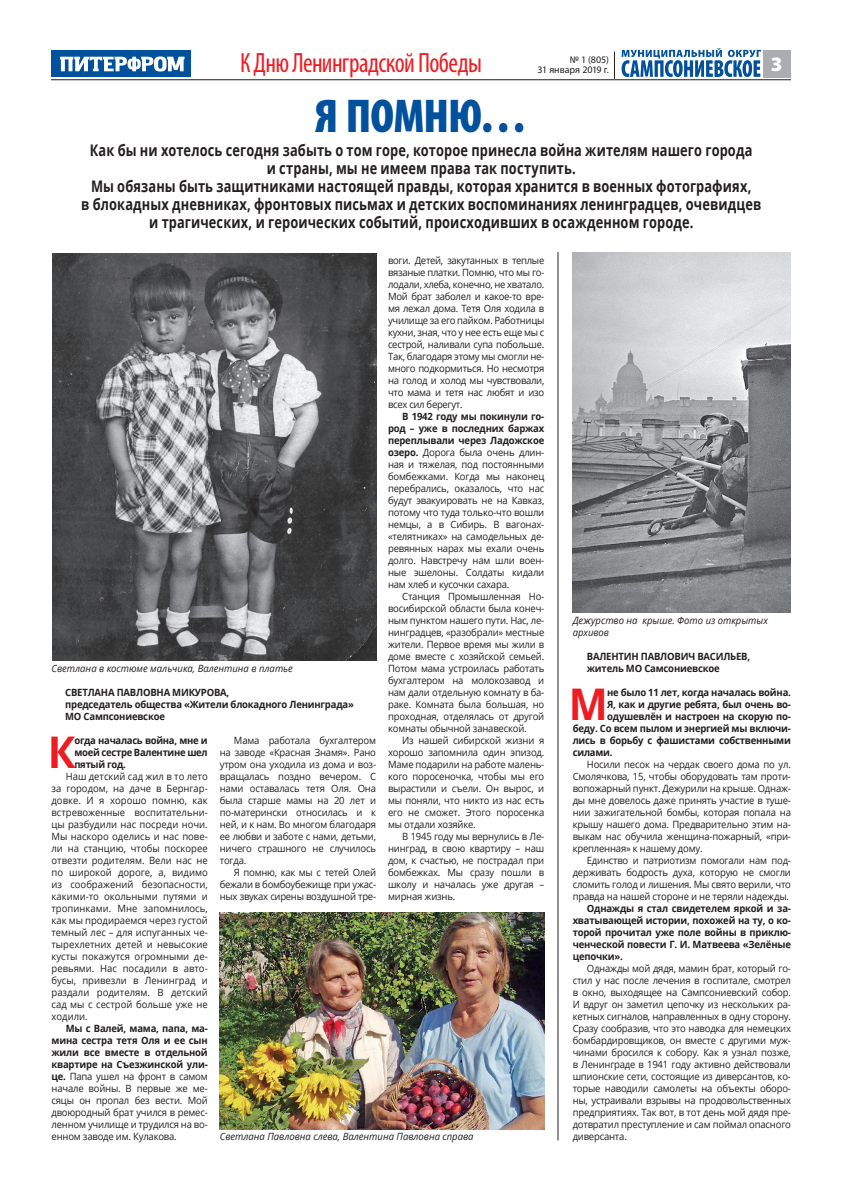
<style>
.page{position:relative;width:842px;height:1191px;background:#fff}
.page>*{position:absolute;margin:0;border:0;box-sizing:border-box;transform-origin:0 0}
.t1{font:900 condensed 47.7px "Myriad Pro";letter-spacing:-.02em;color:#01519c}
.t2{font:700 43.6px "Open Sans";color:#ee1d23;scale:.95 1}
.t3{font:condensed 27.9px "Myriad Pro";letter-spacing:-.025em;color:#ee1d23;scale:.94 1}
.t4{font:900 20.5px "Myriad Pro";color:#fff}
.t5{font:700 16px/18px "Open Sans";letter-spacing:.01em;color:#231f20;text-align:center;scale:.8 1}
.t6{font:10px/12px "Open Sans";letter-spacing:-.02em;color:#231f20;text-align:justify;scale:.95 1}
.t7{font:700 10px/12px "Open Sans";letter-spacing:-.02em;color:#231f20;scale:.95 1}
.t8{font:italic 10px/12px "Open Sans";color:#231f20;scale:.95 1}
.t9{font:10px "Myriad Pro";letter-spacing:-.005em;color:#231f20}
.s1{font-weight:700}
</style>
<div class="page">
<div style="left:51px;top:51px;width:140px;height:26px;background:#01519c"></div>
<svg style="left:60px;top:56px;width:125px;height:15px"></svg>
<svg style="left:621px;top:48px;width:140px;height:29px"></svg>
<div style="left:763px;top:50px;width:28px;height:28px;background:#acadb1"></div>
<hr style="left:51px;top:79px;width:740px;height:1px;background:#231f20">
<svg style="left:614px;top:52px;width:1px;height:27px"></svg>
<img style="left:52px;top:253px;width:324px;height:407px">
<img style="left:220px;top:912px;width:324px;height:217px">
<img style="left:573px;top:253px;width:218px;height:359px">
<hr style="left:558px;top:252px;width:1px;height:888px;background:#231f20">
<h3 class="t3" style="left:240px;top:46px;width:259px">К Дню Ленинградской Победы</h3>
<p class="t9" style="left:570px;top:53px;width:41px">№ 1 (805)</p>
<p class="t9" style="left:537px;top:63px;width:73px">31 января 2019 г.</p>
<h1 class="t1" style="left:315px;top:89px;width:214px">Я ПОМНЮ…</h1>
<p class="t5" style="left:81px;top:141px;width:852px">Как бы ни хотелось сегодня забыть о том горе, которое принесла война жителям нашего города<br>и страны, мы не имеем права так поступить.<br>Мы обязаны быть защитниками настоящей правды, которая хранится в военных фотографиях,<br>в блокадных дневниках, фронтовых письмах и детских воспоминаниях ленинградцев, очевидцев и трагических, и героических событий, происходивших в осажденном городе.</p>
<h3 class="t4" style="left:771px;top:52px;width:13px">3</h3>
<p class="t6" style="left:388px;top:254px;width:166px">воги. Детей, закутанных в теплые вязаные платки. Помню, что мы го&shy;лодали, хлеба, конечно, не хватало.<br>Мой брат заболел и какое-то вре&shy;мя лежал дома. Тетя Оля ходила в училище за его пайком. Работницы кухни, зная, что у нее есть еще мы с сестрой, наливали супа побольше.<br>Так, благодаря этому мы смогли не&shy;много подкормиться. Но несмотря на голод и холод мы чувствовали, что мама и тетя нас любят и изо всех сил берегут.</p>
<p class="t6" style="left:388px;top:410px;width:166px;text-indent:14px"><span class="s1">В 1942 году мы покинули го&shy;род – уже в последних баржах переплывали через Ладожское озеро.</span> Дорога была очень длин&shy;ная и тяжелая, под постоянными бомбежками. Когда мы наконец перебрались, оказалось, что нас будут эвакуировать не на Кавказ, потому что туда только-что вошли немцы, а в Сибирь. В вагонах-«телятниках» на самодельных де&shy;ревянных нарах мы ехали очень долго. Навстречу нам шли воен&shy;ные эшелоны. Солдаты кидали нам хлеб и кусочки сахара.</p>
<p class="t6" style="left:388px;top:590px;width:166px;text-indent:14px">Станция Промышленная Но&shy;восибирской области была конеч&shy;ным пунктом нашего пути. Нас, ле&shy;нинградцев, «разобрали» местные жители. Первое время мы жили в доме вместе с хозяйской семьей.<br>Потом мама устроилась работать бухгалтером на молокозавод и нам дали отдельную комнату в ба&shy;раке. Комната была большая, но проходная, отделялась от другой комнаты обычной занавеской.</p>
<p class="t6" style="left:388px;top:734px;width:166px;text-indent:14px">Из нашей сибирской жизни я хорошо запомнила один эпизод.<br>Маме подарили на работе малень&shy;кого поросеночка, чтобы мы его вырастили и съели. Он вырос, и мы поняли, что никто из нас есть его не сможет. Этого поросенка мы отдали хозяйке.</p>
<p class="t6" style="left:388px;top:830px;width:166px;text-indent:14px">В 1945 году мы вернулись в Ле&shy;нинград, в свою квартиру – наш дом, к счастью, не пострадал при бомбежках. Мы сразу пошли в школу и началась уже другая – мирная жизнь.</p>
<p class="t8" style="left:52px;top:662px;width:256px">Светлана в костюме мальчика, Валентина в платье</p>
<p class="t7" style="left:65px;top:686px;width:305px">СВЕТЛАНА ПАВЛОВНА МИКУРОВА,<br>председатель общества «Жители блокадного Ленинграда»<br>МО Сампсониевское</p>
<h2 class="t2" style="left:48px;top:721px;width:31px">К</h2>
<p class="t7" style="left:74px;top:734px;width:142px;text-align:justify">огда началась война, мне и моей сестре Валентине шел пятый год.</p>
<p class="t6" style="left:52px;top:770px;width:166px;text-indent:14px">Наш детский сад жил в то лето за городом, на даче в Бернгар&shy;довке. И я хорошо помню, как встревоженные воспитательни&shy;цы разбудили нас посреди ночи.<br>Мы наскоро оделись и нас пове&shy;ли на станцию, чтобы поскорее отвезти родителям. Вели нас не по широкой дороге, а, видимо из соображений безопасности, какими-то окольными путями и тропинками. Мне запомнилось, как мы продираемся через густой темный лес – для испуганных че&shy;тырехлетних детей и невысокие кусты покажутся огромными де&shy;ревьями. Нас посадили в авто&shy;бусы, привезли в Ленинград и раздали родителям. В детский сад мы с сестрой больше уже не ходили.</p>
<p class="t6" style="left:52px;top:1022px;width:166px;text-indent:14px"><span class="s1">Мы с Валей, мама, папа, ма&shy;мина сестра тетя Оля и ее сын жили все вместе в отдельной квартире на Съезжинской ули&shy;це.</span> Папа ушел на фронт в самом начале войны. В первые же ме&shy;сяцы он пропал без вести. Мой двоюродный брат учился в ремес&shy;ленном училище и трудился на во&shy;енном заводе им. Кулакова.</p>
<p class="t6" style="left:220px;top:734px;width:166px;text-indent:14px">Мама работала бухгалтером на заводе «Красная Знамя». Рано утром она уходила из дома и воз&shy;вращалась поздно вечером. С нами оставалась тетя Оля. Она была старше мамы на 20 лет и по-матерински относилась и к ней, и к нам. Во многом благодаря ее любви и заботе с нами, детьми, ничего страшного не случилось тогда.</p>
<p class="t6" style="left:220px;top:866px;width:166px;text-indent:14px">Я помню, как мы с тетей Олей бежали в бомбоубежище при ужас&shy;ных звуках сирены воздушной тре-</p>
<p class="t8" style="left:220px;top:1130px;width:269px">Светлана Павловна слева, Валентина Павловна справа</p>
<p class="t8" style="left:573px;top:614px;width:207px">Дежурство на крыше. Фото из открытых архивов</p>
<p class="t7" style="left:587px;top:650px;width:173px">ВАЛЕНТИН ПАВЛОВИЧ ВАСИЛЬЕВ, житель МО Самсониевское</p>
<h2 class="t2" style="left:569px;top:673px;width:43px">М</h2>
<p class="t7" style="left:607px;top:686px;width:195px">не было 11 лет, когда началась война.</p>
<p class="t7" style="left:607px;top:698px;width:195px">Я, как и другие ребята, был очень во-</p>
<p class="t7" style="left:607px;top:710px;width:195px">одушевлён и настроен на скорую по-</p>
<p class="t7" style="left:573px;top:722px;width:231px">беду. Со всем пылом и энергией мы включи-</p>
<p class="t7" style="left:573px;top:734px;width:231px">лись в борьбу с фашистами собственными</p>
<p class="t7" style="left:573px;top:746px;width:44px">силами.</p>
<p class="t6" style="left:573px;top:758px;width:231px;text-indent:14px">Носили песок на чердак своего дома по ул.<br>Смолячкова, 15, чтобы оборудовать там проти&shy;вопожарный пункт. Дежурили на крыше. Однаж&shy;ды мне довелось даже принять участие в туше&shy;нии зажигательной бомбы, которая попала на крышу нашего дома. Предварительно этим на&shy;выкам нас обучила женщина-пожарный, «при&shy;крепленная» к нашему дому.</p>
<p class="t6" style="left:573px;top:854px;width:231px;text-indent:14px">Единство и патриотизм помогали нам под&shy;держивать бодрость духа, которую не смогли сломить голод и лишения. Мы свято верили, что правда на нашей стороне и не теряли надежды.</p>
<p class="t7" style="left:573px;top:902px;width:231px;text-align:justify;text-indent:14px">Однажды я стал свидетелем яркой и за&shy;хватывающей истории, похожей на ту, о ко&shy;торой прочитал уже поле войны в приклю&shy;ченческой повести Г. И. Матвеева «Зелёные цепочки».</p>
<p class="t6" style="left:573px;top:962px;width:231px;text-indent:14px">Однажды мой дядя, мамин брат, который го&shy;стил у нас после лечения в госпитале, смотрел в окно, выходящее на Сампсониевский собор.<br>И вдруг он заметил цепочку из нескольких ра&shy;кетных сигналов, направленных в одну сторону.<br>Сразу сообразив, что это наводка для немецких бомбардировщиков, он вместе с другими муж&shy;чинами бросился к собору. Как я узнал позже, в Ленинграде в 1941 году активно действовали шпионские сети, состоящие из диверсантов, ко&shy;торые наводили самолеты на объекты оборо&shy;ны, устраивали взрывы на продовольственных предприятиях. Так вот, в тот день мой дядя пре&shy;дотвратил преступление и сам поймал опасного диверсанта.</p>
</div>
